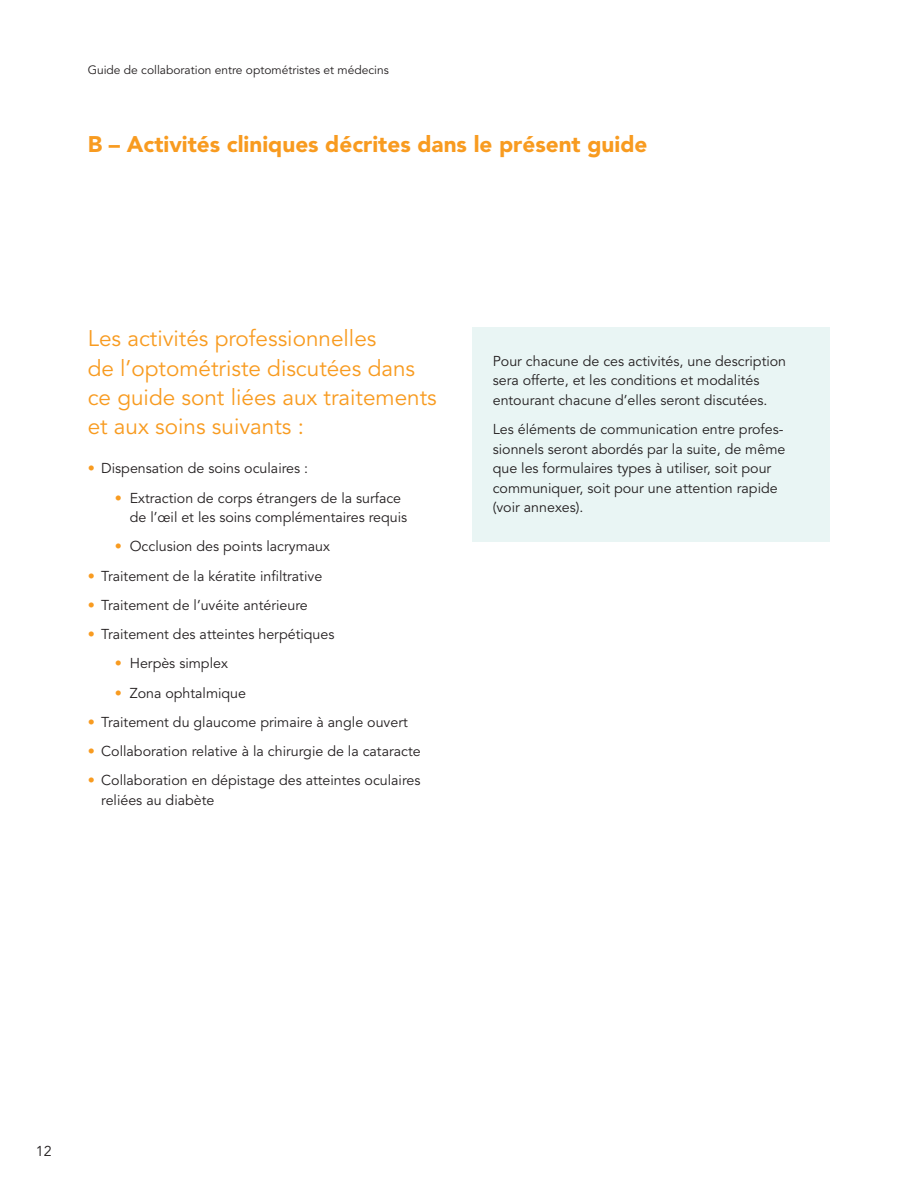
<style>
.page{position:relative;width:918px;height:1188px;background:#fff}
.page>*{position:absolute;margin:0;border:0;box-sizing:border-box;transform-origin:0 0}
.t1{font:22.5px/29.2px "Avenir";color:#f89b20}
.t2{font:900 22.5px "Avenir";color:#f89b20}
.t3{font:14.25px/19.5px "Avenir";color:#231f20}
.t4{font:12px "Avenir";color:#231f20}
.s1{font-weight:900;color:#f89b20}
</style>
<div class="page">
<div style="left:472px;top:327px;width:358px;height:215px;background:#e9f5f4"></div>
<p class="t4" style="left:88px;top:62px;width:303px">Guide de collaboration entre optométristes et médecins</p>
<h1 class="t2" style="left:88px;top:131px;width:561px">B – Activités cliniques décrites dans le présent guide</h1>
<h1 class="t1" style="left:88px;top:325px;width:351px">Les activités professionnelles<br>de l’optométriste discutées dans ce guide sont liées aux traitements et aux soins suivants :</h1>
<p class="t3" style="left:88px;top:459px;width:222px"><span class="s1">•</span> Dispensation de soins oculaires :</p>
<p class="t3" style="left:130px;top:488px;width:279px;text-indent:-15px"><span class="s1">•</span> Extraction de corps étrangers de la surface de l’œil et les soins complémentaires requis</p>
<p class="t3" style="left:115px;top:537px;width:217px"><span class="s1">•</span> Occlusion des points lacrymaux</p>
<p class="t3" style="left:88px;top:566px;width:236px"><span class="s1">•</span> Traitement de la kératite infiltrative</p>
<p class="t3" style="left:88px;top:596px;width:222px"><span class="s1">•</span> Traitement de l’uvéite antérieure</p>
<p class="t3" style="left:88px;top:625px;width:248px"><span class="s1">•</span> Traitement des atteintes herpétiques</p>
<p class="t3" style="left:115px;top:654px;width:115px"><span class="s1">•</span> Herpès simplex</p>
<p class="t3" style="left:115px;top:683px;width:133px"><span class="s1">•</span> Zona ophtalmique</p>
<p class="t3" style="left:88px;top:713px;width:322px"><span class="s1">•</span> Traitement du glaucome primaire à angle ouvert</p>
<p class="t3" style="left:88px;top:742px;width:334px"><span class="s1">•</span> Collaboration relative à la chirurgie de la cataracte</p>
<p class="t3" style="left:101px;top:771px;width:321px;text-indent:-13px"><span class="s1">•</span> Collaboration en dépistage des atteintes oculaires reliées au diabète</p>
<p class="t3" style="left:493px;top:352px;width:295px">Pour chacune de ces activités, une description sera offerte, et les conditions et modalités entourant chacune d’elles seront discutées.</p>
<p class="t3" style="left:493px;top:420px;width:294px">Les éléments de communication entre profes&shy;sionnels seront abordés par la suite, de même que les formulaires types à utiliser, soit pour communiquer, soit pour une attention rapide (voir annexes).</p>
<p class="t3" style="left:36px;top:1141px;width:17px">12</p>
</div>
